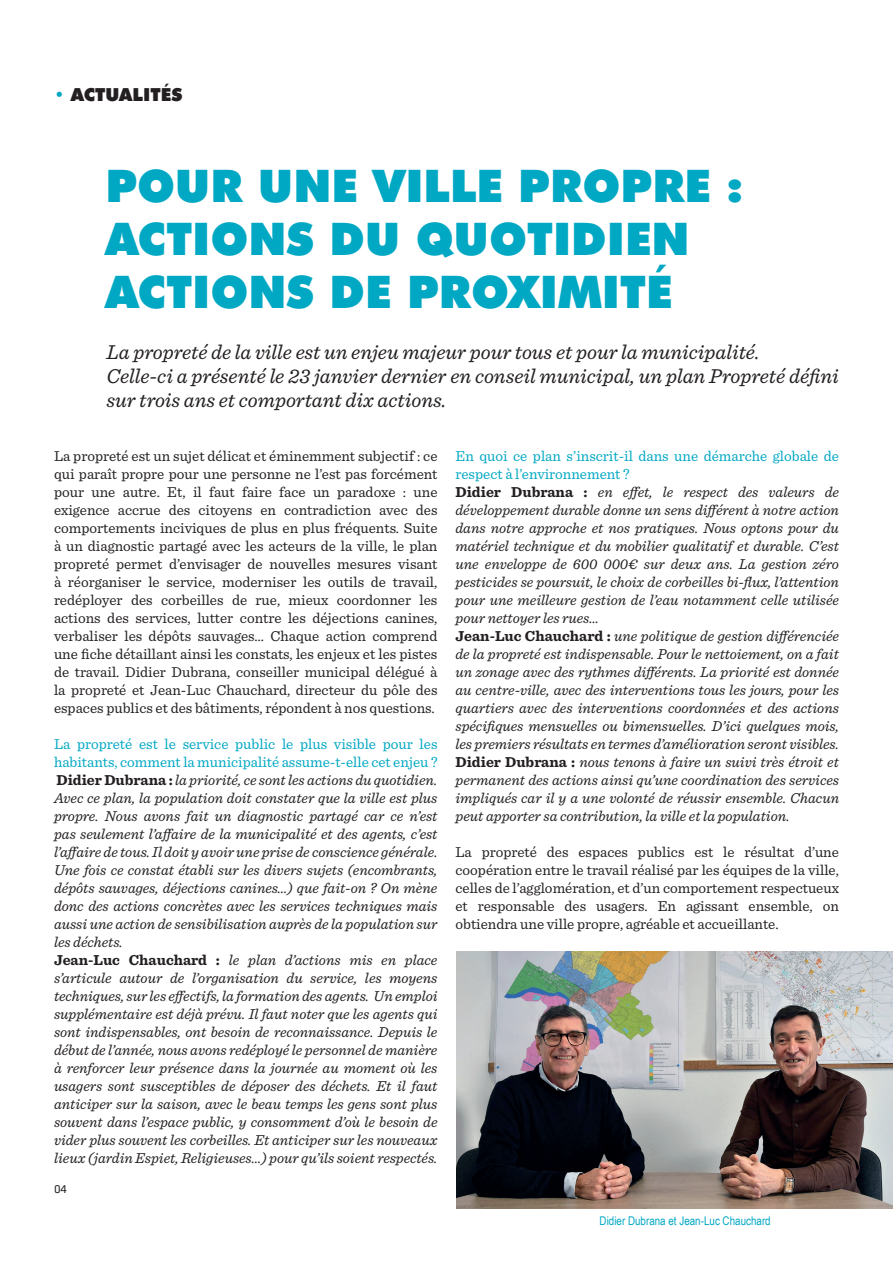
<style>
.page{position:relative;width:893px;height:1263px;background:#fff}
.page>*{position:absolute;margin:0;border:0;box-sizing:border-box;transform-origin:0 0}
.t1{font:900 45px/53.1px "Futura BT";color:#00a8c3}
.t2{font:italic 21px/24px "Sentinel";color:#231f20}
.t3{font:900 18px "Futura BT";color:#231f20}
.t4{font:italic 15px/18px "Sentinel";color:#231f20}
.t5{font:15px/18px "Sentinel";color:#231f20;text-align:justify}
.t6{font:12px "Arial Narrow";color:#00a8c3}
.t7{font:12px "Klavika";color:#231f20}
.s1{color:#00a8c3}
.s2{font-style:normal;color:#00a8c3}
.s3{font-weight:700;font-style:normal}
</style>
<div class="page">
<img style="left:456px;top:952px;width:437px;height:257px">
<p class="t3" style="left:54px;top:83px;width:130px"><span class="s1">•</span> ACTUALITÉS</p>
<h1 class="t1" style="left:105px;top:159px;width:639px">POUR UNE VILLE PROPRE :<br>ACTIONS DU QUOTIDIEN<br>ACTIONS DE PROXIMITÉ</h1>
<h2 class="t2" style="left:106px;top:339px;width:734px">La propreté de la ville est un enjeu majeur pour tous et pour la municipalité.<br>Celle-ci a présenté le 23 janvier dernier en conseil municipal, un plan Propreté défini sur trois ans et comportant dix actions.</h2>
<p class="t5" style="left:54px;top:446px;width:385px">La propreté est un sujet délicat et éminemment subjectif : ce qui paraît propre pour une personne ne l’est pas forcément pour une autre. Et, il faut faire face un paradoxe : une exigence accrue des citoyens en contradiction avec des comportements inciviques de plus en plus fréquents. Suite à un diagnostic partagé avec les acteurs de la ville, le plan propreté permet d’envisager de nouvelles mesures visant à réorganiser le service, moderniser les outils de travail, redéployer des corbeilles de rue, mieux coordonner les actions des services, lutter contre les déjections canines, verbaliser les dépôts sauvages… Chaque action comprend une fiche détaillant ainsi les constats, les enjeux et les pistes de travail. Didier Dubrana, conseiller municipal délégué à la propreté et Jean-Luc Chauchard, directeur du pôle des espaces publics et des bâtiments, répondent à nos questions.</p>
<p class="t4" style="left:54px;top:734px;width:385px"><span class="s2">La propreté est le service public le plus visible pour les habitants, comment la municipalité assume-t-elle cet enjeu ?<br></span><span class="s3">Didier Dubrana :</span> la priorité, ce sont les actions du quotidien.<br>Avec ce plan, la population doit constater que la ville est plus propre. Nous avons fait un diagnostic partagé car ce n’est pas seulement l’affaire de la municipalité et des agents, c’est l’affaire de tous. Il doit y avoir une prise de conscience générale.<br>Une fois ce constat établi sur les divers sujets (encombrants, dépôts sauvages, déjections canines…) que fait-on ? On mène donc des actions concrètes avec les services techniques mais aussi une action de sensibilisation auprès de la population sur les déchets.<br><span class="s3">Jean-Luc Chauchard :</span> le plan d’actions mis en place s’articule autour de l’organisation du service, les moyens techniques, sur les effectifs, la formation des agents. Un emploi supplémentaire est déjà prévu. Il faut noter que les agents qui sont indispensables, ont besoin de reconnaissance. Depuis le début de l’année, nous avons redéployé le personnel de manière à renforcer leur présence dans la journée au moment où les usagers sont susceptibles de déposer des déchets. Et il faut anticiper sur la saison, avec le beau temps les gens sont plus souvent dans l’espace public, y consomment d’où le besoin de vider plus souvent les corbeilles. Et anticiper sur les nouveaux lieux (jardin Espiet, Religieuses…) pour qu’ils soient respectés.</p>
<p class="t7" style="left:54px;top:1183px;width:15px">04</p>
<p class="t4" style="left:455px;top:446px;width:385px"><span class="s2">En quoi ce plan s’inscrit-il dans une démarche globale de respect à l’environnement ?<br></span><span class="s3">Didier Dubrana :</span> en effet, le respect des valeurs de développement durable donne un sens différent à notre action dans notre approche et nos pratiques. Nous optons pour du matériel technique et du mobilier qualitatif et durable. C’est une enveloppe de 600 000€ sur deux ans. La gestion zéro pesticides se poursuit, le choix de corbeilles bi-flux, l’attention pour une meilleure gestion de l’eau notamment celle utilisée pour nettoyer les rues…<br><span class="s3">Jean-Luc Chauchard :</span> une politique de gestion différenciée de la propreté est indispensable. Pour le nettoiement, on a fait un zonage avec des rythmes différents. La priorité est donnée au centre-ville, avec des interventions tous les jours, pour les quartiers avec des interventions coordonnées et des actions spécifiques mensuelles ou bimensuelles. D’ici quelques mois, les premiers résultats en termes d’amélioration seront visibles.<br><span class="s3">Didier Dubrana :</span> nous tenons à faire un suivi très étroit et permanent des actions ainsi qu’une coordination des services impliqués car il y a une volonté de réussir ensemble. Chacun peut apporter sa contribution, la ville et la population.</p>
<p class="t5" style="left:455px;top:842px;width:385px">La propreté des espaces publics est le résultat d’une coopération entre le travail réalisé par les équipes de la ville, celles de l’agglomération, et d’un comportement respectueux et responsable des usagers. En agissant ensemble, on obtiendra une ville propre, agréable et accueillante.</p>
<p class="t6" style="left:600px;top:1212px;width:173px">Didier Dubrana et Jean-Luc Chauchard</p>
</div>
